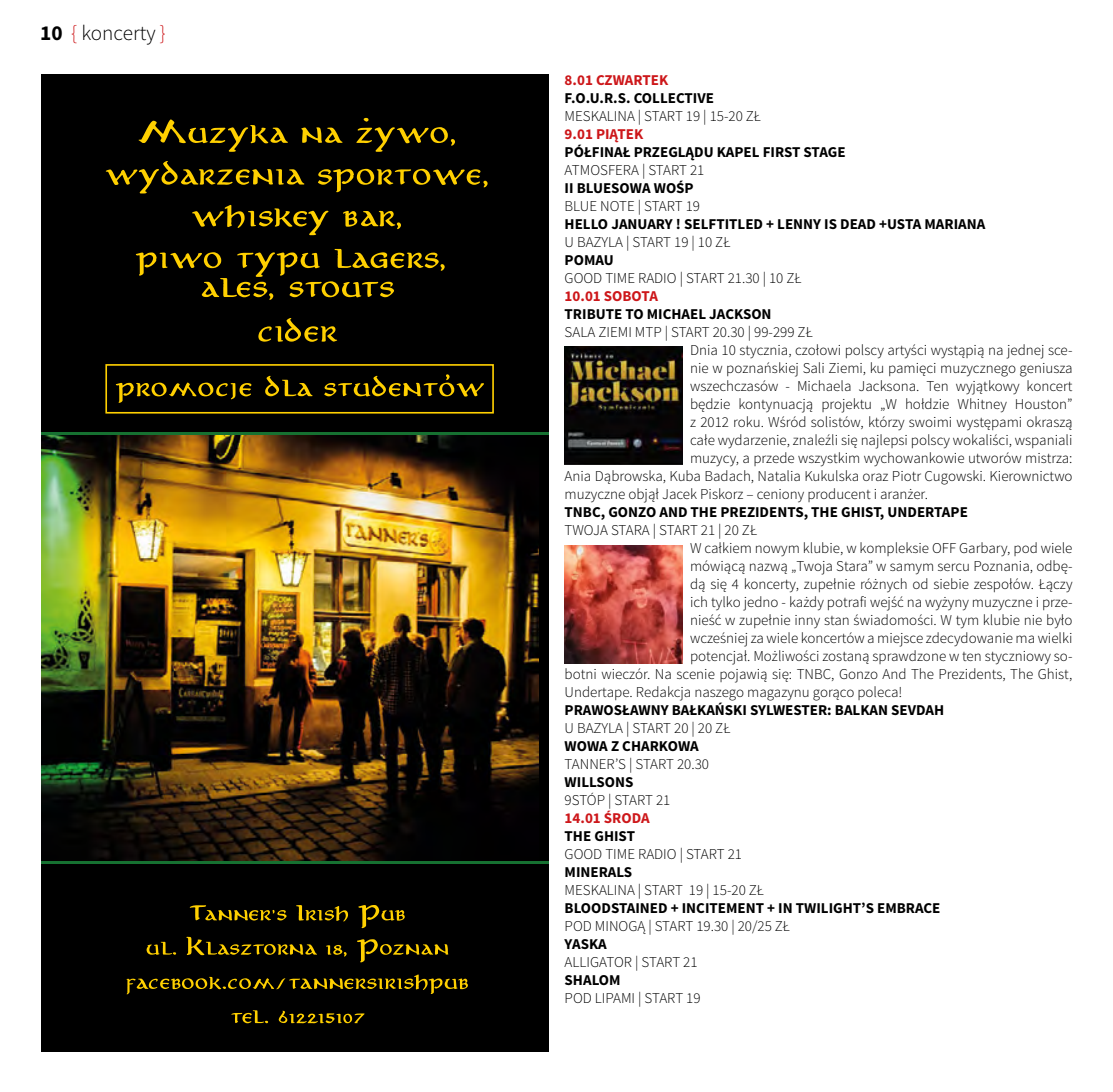
<style>
.page{position:relative;width:1113px;height:1092px;background:#fff}
.page>*{position:absolute;margin:0;border:0;box-sizing:border-box;transform-origin:0 0}
.t1{font:300 21.25px "Source Sans Pro";color:#000}
.t2{font:300 15px "Source Sans Pro";color:#000}
.t3{font:700 15px "Source Sans Pro";color:#000}
.t4{font:700 15px "Source Sans Pro";color:#cd171a}
.t5{font:300 15px "Source Sans Pro";letter-spacing:-.02em;color:#000}
.s1{font-weight:700}
.s2{color:#cd171a}
</style>
<div class="page">
<img style="left:565px;top:346px;width:118px;height:118px">
<img style="left:565px;top:545px;width:118px;height:118px">
<div style="left:41px;top:74px;width:507px;height:977px;background:#000"></div>
<svg style="left:138px;top:119px;width:150px;height:33px"></svg>
<svg style="left:301px;top:127px;width:41px;height:16px"></svg>
<svg style="left:106px;top:161px;width:198px;height:32px"></svg>
<svg style="left:318px;top:169px;width:169px;height:23px"></svg>
<svg style="left:192px;top:205px;width:136px;height:30px"></svg>
<svg style="left:343px;top:211px;width:58px;height:18px"></svg>
<svg style="left:136px;top:249px;width:309px;height:51px"></svg>
<svg style="left:258px;top:318px;width:79px;height:24px"></svg>
<svg style="left:190px;top:905px;width:96px;height:15px"></svg>
<svg style="left:296px;top:905px;width:52px;height:16px"></svg>
<svg style="left:358px;top:905px;width:47px;height:23px"></svg>
<svg style="left:147px;top:941px;width:29px;height:13px"></svg>
<svg style="left:186px;top:936px;width:131px;height:19px"></svg>
<svg style="left:326px;top:944px;width:20px;height:12px"></svg>
<svg style="left:357px;top:939px;width:91px;height:23px"></svg>
<svg style="left:127px;top:974px;width:341px;height:20px"></svg>
<svg style="left:231px;top:1010px;width:37px;height:13px"></svg>
<svg style="left:279px;top:1010px;width:85px;height:13px"></svg>
<img style="left:41px;top:435px;width:497px;height:426px">
<hr style="left:41px;top:432px;width:507px;height:2px;background:#167131">
<hr style="left:41px;top:861px;width:507px;height:2px;background:#167131">
<svg style="left:356px;top:118px;width:99px;height:34px"></svg>
<svg style="left:116px;top:382px;width:135px;height:21px"></svg>
<svg style="left:265px;top:376px;width:47px;height:20px"></svg>
<svg style="left:324px;top:374px;width:160px;height:22px"></svg>
<div style="left:105px;top:364px;width:389px;height:49px;border:2px solid #ffd000"></div>
<h1 class="t1" style="left:40px;top:20px;width:127px"><span class="s1">10</span> <span class="s2">{</span> koncerty <span class="s2">}</span></h1>
<p class="t4" style="left:564px;top:70px;width:105px">8.01 CZWARTEK</p>
<p class="t3" style="left:564px;top:88px;width:151px">F.O.U.R.S. COLLECTIVE</p>
<p class="t2" style="left:564px;top:107px;width:198px">MESKALINA | START 19 | 15-20 ZŁ</p>
<p class="t4" style="left:564px;top:124px;width:80px">9.01 PIĄTEK</p>
<p class="t3" style="left:564px;top:142px;width:282px">PÓŁFINAŁ PRZEGLĄDU KAPEL FIRST STAGE</p>
<p class="t2" style="left:564px;top:161px;width:141px">ATMOSFERA | START 21</p>
<p class="t3" style="left:564px;top:178px;width:131px">II BLUESOWA WOŚP</p>
<p class="t2" style="left:564px;top:197px;width:137px">BLUE NOTE | START 19</p>
<p class="t3" style="left:564px;top:214px;width:422px">HELLO JANUARY ! SELFTITLED + LENNY IS DEAD +USTA MARIANA</p>
<p class="t2" style="left:564px;top:233px;width:167px">U BAZYLA | START 19 | 10 ZŁ</p>
<p class="t3" style="left:564px;top:250px;width:51px">POMAU</p>
<p class="t2" style="left:564px;top:269px;width:238px">GOOD TIME RADIO | START 21.30 | 10 ZŁ</p>
<p class="t4" style="left:564px;top:286px;width:95px">10.01 SOBOTA</p>
<p class="t3" style="left:564px;top:304px;width:208px">TRIBUTE TO MICHAEL JACKSON</p>
<p class="t2" style="left:564px;top:323px;width:249px">SALA ZIEMI MTP | START 20.30 | 99-299 ZŁ</p>
<p class="t2" style="left:690px;top:341px;width:384px">Dnia 10 stycznia, czołowi polscy artyści wystąpią na jednej sce-</p>
<p class="t2" style="left:690px;top:359px;width:384px">nie w poznańskiej Sali Ziemi, ku pamięci muzycznego geniusza</p>
<p class="t2" style="left:690px;top:377px;width:384px">wszechczasów - Michaela Jacksona. Ten wyjątkowy koncert</p>
<p class="t2" style="left:690px;top:395px;width:384px">będzie kontynuacją projektu „W hołdzie Whitney Houston”</p>
<p class="t2" style="left:690px;top:413px;width:384px">z 2012 roku. Wśród solistów, którzy swoimi występami okraszą</p>
<p class="t2" style="left:690px;top:431px;width:384px">całe wydarzenie, znaleźli się najlepsi polscy wokaliści, wspaniali</p>
<p class="t2" style="left:690px;top:449px;width:384px">muzycy, a przede wszystkim wychowankowie utworów mistrza:</p>
<p class="t2" style="left:564px;top:467px;width:509px">Ania Dąbrowska, Kuba Badach, Natalia Kukulska oraz Piotr Cugowski. Kierownictwo</p>
<p class="t2" style="left:564px;top:485px;width:365px">muzyczne objął Jacek Piskorz – ceniony producent i aranżer.</p>
<p class="t3" style="left:564px;top:502px;width:405px">TNBC, GONZO AND THE PREZIDENTS, THE GHIST, UNDERTAPE</p>
<p class="t2" style="left:564px;top:521px;width:194px">TWOJA STARA | START 21 | 20 ZŁ</p>
<p class="t2" style="left:690px;top:539px;width:384px">W całkiem nowym klubie, w kompleksie OFF Garbary, pod wiele</p>
<p class="t2" style="left:690px;top:557px;width:384px">mówiącą nazwą „Twoja Stara” w samym sercu Poznania, odbę-</p>
<p class="t2" style="left:690px;top:575px;width:384px">dą się 4 koncerty, zupełnie różnych od siebie zespołów. Łączy</p>
<p class="t2" style="left:690px;top:593px;width:384px">ich tylko jedno - każdy potrafi wejść na wyżyny muzyczne i prze-</p>
<p class="t2" style="left:690px;top:611px;width:384px">nieść w zupełnie inny stan świadomości. W tym klubie nie było</p>
<p class="t2" style="left:690px;top:629px;width:384px">wcześniej za wiele koncertów a miejsce zdecydowanie ma wielki</p>
<p class="t2" style="left:690px;top:647px;width:384px">potencjał. Możliwości zostaną sprawdzone w ten styczniowy so-</p>
<p class="t2" style="left:564px;top:665px;width:509px">botni wieczór. Na scenie pojawią się: TNBC, Gonzo And The Prezidents, The Ghist,</p>
<p class="t2" style="left:564px;top:683px;width:339px">Undertape. Redakcja naszego magazynu gorąco poleca!</p>
<p class="t3" style="left:564px;top:700px;width:381px">PRAWOSŁAWNY BAŁKAŃSKI SYLWESTER: BALKAN SEVDAH</p>
<p class="t2" style="left:564px;top:719px;width:167px">U BAZYLA | START 20 | 20 ZŁ</p>
<p class="t3" style="left:564px;top:736px;width:136px">WOWA Z CHARKOWA</p>
<p class="t2" style="left:564px;top:755px;width:146px">TANNER’S | START 20.30</p>
<p class="t3" style="left:564px;top:772px;width:70px">WILLSONS</p>
<p class="t5" style="left:564px;top:791px;width:107px">9STÓP | START 21</p>
<p class="t4" style="left:564px;top:808px;width:87px">14.01 ŚRODA</p>
<p class="t3" style="left:564px;top:826px;width:72px">THE GHIST</p>
<p class="t2" style="left:564px;top:845px;width:179px">GOOD TIME RADIO | START 21</p>
<p class="t3" style="left:564px;top:862px;width:69px">MINERALS</p>
<p class="t2" style="left:564px;top:881px;width:201px">MESKALINA | START 19 | 15-20 ZŁ</p>
<p class="t3" style="left:564px;top:898px;width:377px">BLOODSTAINED + INCITEMENT + IN TWILIGHT’S EMBRACE</p>
<p class="t2" style="left:564px;top:917px;width:227px">POD MINOGĄ | START 19.30 | 20/25 ZŁ</p>
<p class="t3" style="left:564px;top:934px;width:44px">YASKA</p>
<p class="t2" style="left:564px;top:953px;width:134px">ALLIGATOR | START 21</p>
<p class="t3" style="left:564px;top:970px;width:57px">SHALOM</p>
<p class="t2" style="left:564px;top:989px;width:137px">POD LIPAMI | START 19</p>
</div>
